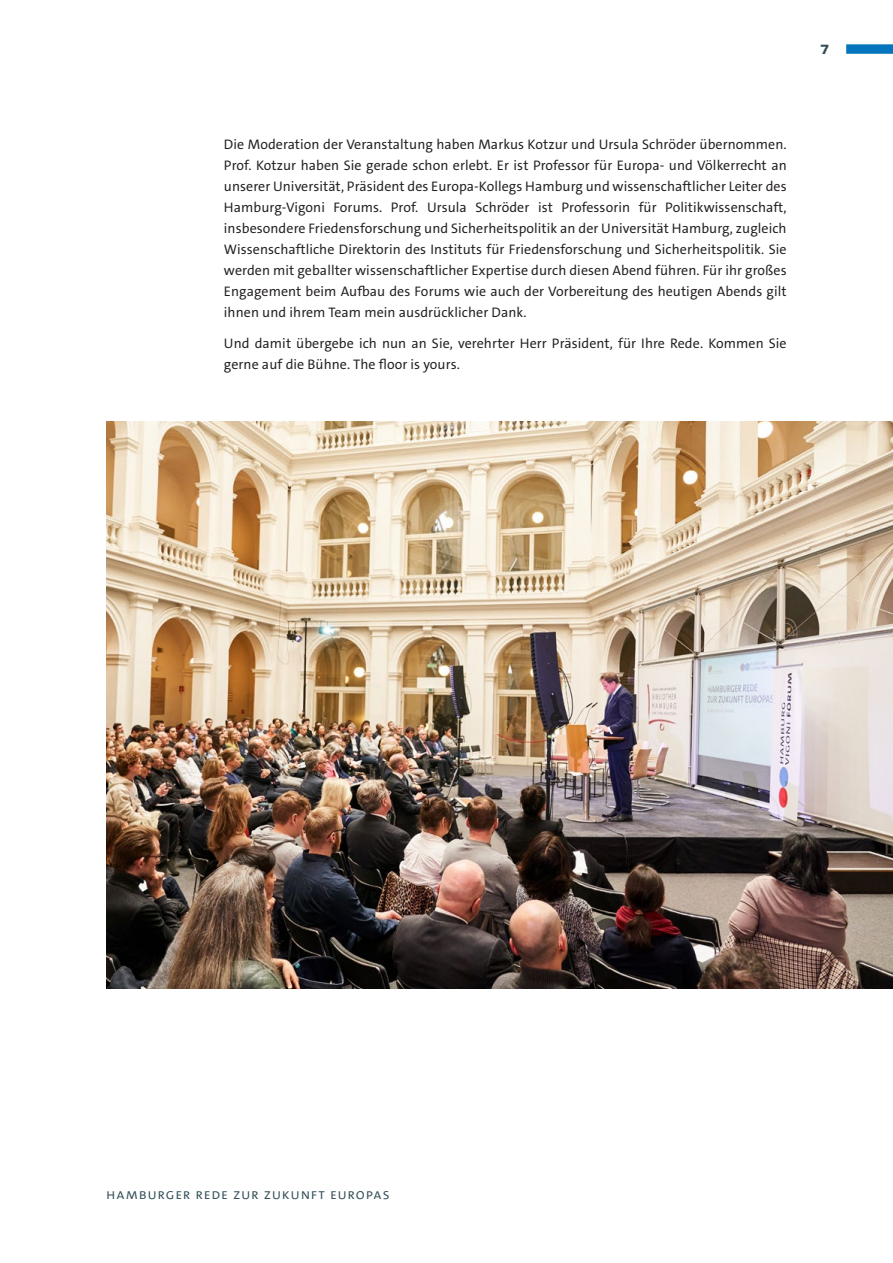
<style>
.page{position:relative;width:893px;height:1263px;background:#fff}
.page>*{position:absolute;margin:0;border:0;box-sizing:border-box;transform-origin:0 0}
.t1{font:18px "The Sans UHH Bold Caps";color:#314e58}
.t2{font:15px "The Sans UHH Semi Light Caps";letter-spacing:.045em;color:#314e58}
.Fließ__regular__9_3_pt{font:13.95px/21px "The Sans UHH";letter-spacing:.005em;color:#231f20;text-align:justify}
</style>
<div class="page">
<div style="left:846px;top:44px;width:47px;height:10px;background:#0575bd"></div>
<img style="left:106px;top:422px;width:787px;height:567px">
<p class="Fließ__regular__9_3_pt" style="left:224px;top:133px;width:564px">Die Moderation der Veranstaltung haben Markus Kotzur und Ursula Schröder übernommen.<br>Prof. Kotzur haben Sie gerade schon erlebt. Er ist Professor für Europa- und Völkerrecht an unserer Universität, Präsident des Europa-Kollegs Hamburg und wissenschaftlicher Leiter des Hamburg-Vigoni Forums. Prof. Ursula Schröder ist Professorin für Politikwissenschaft, insbesondere Friedensforschung und Sicherheitspolitik an der Universität Hamburg, zugleich Wissenschaftliche Direktorin des Instituts für Friedensforschung und Sicherheitspolitik. Sie werden mit geballter wissenschaftlicher Expertise durch diesen Abend führen. Für ihr großes Engagement beim Aufbau des Forums wie auch der Vorbereitung des heutigen Abends gilt ihnen und ihrem Team mein ausdrücklicher Dank.</p>
<p class="Fließ__regular__9_3_pt" style="left:224px;top:333px;width:564px">Und damit übergebe ich nun an Sie, verehrter Herr Präsident, für Ihre Rede. Kommen Sie gerne auf die Bühne. The floor is yours.</p>
<p class="t1" style="left:821px;top:36px;width:10px">7</p>
<p class="t2" style="left:106px;top:1184px;width:285px">HAMBURGER REDE ZUR ZUKUNFT EUROPAS</p>
</div>
